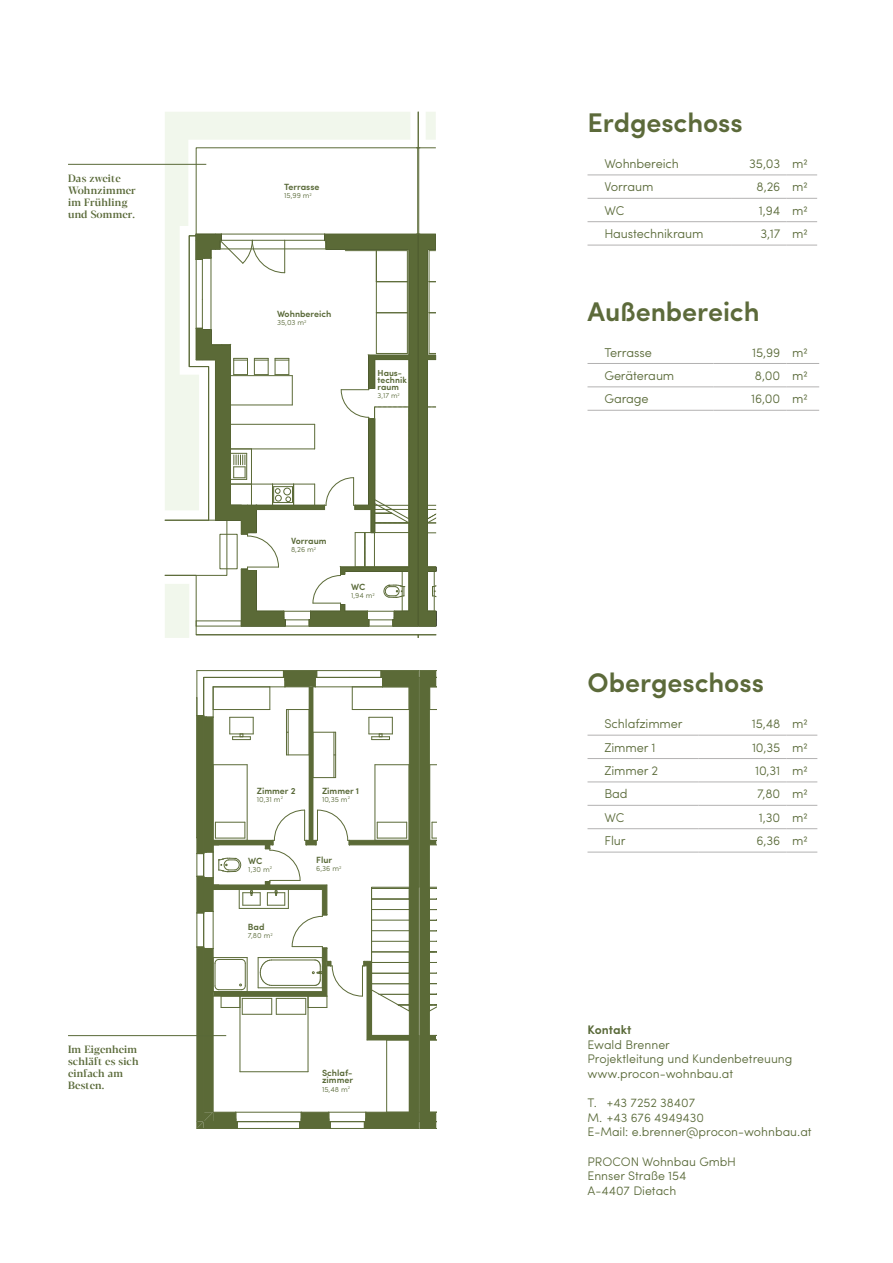
<style>
.page{position:relative;width:893px;height:1263px;background:#fff}
.page>*{position:absolute;margin:0;border:0;box-sizing:border-box;transform-origin:0 0}
.t1{font:600 27px "Sofia Pro";letter-spacing:-.005em;color:#5c6a3a}
.t2{font:300 12.75px "Sofia Pro";letter-spacing:-.01em;color:#596938}
.t3{font:300 12.45px/14.5px "Sofia Pro";color:#596938}
.t4{font:600 12.45px "Sofia Pro";color:#596938}
.t5{font:500 10.5px/12px "Blacker Display";letter-spacing:.02em;color:#596938}
.t6{font:600 9px/7.5px "Sofia Pro";color:#596938}
.t7{font:600 8.7px/7.4px "Sofia Pro";color:#596938}
.t8{font:300 7.5px "Sofia Pro";color:#596938}
.t9{font:300 7.35px "Sofia Pro";color:#596938}
</style>
<div class="page">
<hr style="left:587px;top:735px;width:112px;height:1px;background:#b3b2b2">
<hr style="left:699px;top:735px;width:87px;height:1px;background:#b3b2b2">
<hr style="left:786px;top:735px;width:31px;height:1px;background:#b3b2b2">
<hr style="left:587px;top:758px;width:112px;height:1px;background:#b3b2b2">
<hr style="left:699px;top:758px;width:87px;height:1px;background:#b3b2b2">
<hr style="left:786px;top:758px;width:31px;height:1px;background:#b3b2b2">
<hr style="left:587px;top:805px;width:112px;height:1px;background:#b3b2b2">
<hr style="left:699px;top:805px;width:87px;height:1px;background:#b3b2b2">
<hr style="left:786px;top:805px;width:31px;height:1px;background:#b3b2b2">
<hr style="left:587px;top:782px;width:112px;height:1px;background:#b3b2b2">
<hr style="left:699px;top:782px;width:87px;height:1px;background:#b3b2b2">
<hr style="left:786px;top:782px;width:31px;height:1px;background:#b3b2b2">
<hr style="left:587px;top:852px;width:112px;height:1px;background:#b3b2b2">
<hr style="left:699px;top:852px;width:87px;height:1px;background:#b3b2b2">
<hr style="left:786px;top:852px;width:31px;height:1px;background:#b3b2b2">
<hr style="left:587px;top:828px;width:112px;height:1px;background:#b3b2b2">
<hr style="left:699px;top:828px;width:87px;height:1px;background:#b3b2b2">
<hr style="left:786px;top:828px;width:31px;height:1px;background:#b3b2b2">
<hr style="left:587px;top:363px;width:127px;height:1px;background:#b3b2b2">
<hr style="left:714px;top:363px;width:72px;height:1px;background:#b3b2b2">
<hr style="left:786px;top:363px;width:33px;height:1px;background:#b3b2b2">
<hr style="left:587px;top:387px;width:127px;height:1px;background:#b3b2b2">
<hr style="left:714px;top:387px;width:72px;height:1px;background:#b3b2b2">
<hr style="left:786px;top:387px;width:33px;height:1px;background:#b3b2b2">
<hr style="left:587px;top:410px;width:127px;height:1px;background:#b3b2b2">
<hr style="left:714px;top:410px;width:72px;height:1px;background:#b3b2b2">
<hr style="left:786px;top:410px;width:33px;height:1px;background:#b3b2b2">
<hr style="left:587px;top:175px;width:144px;height:1px;background:#b3b2b2">
<hr style="left:731px;top:175px;width:55px;height:1px;background:#b3b2b2">
<hr style="left:786px;top:175px;width:31px;height:1px;background:#b3b2b2">
<hr style="left:587px;top:198px;width:144px;height:1px;background:#b3b2b2">
<hr style="left:731px;top:198px;width:55px;height:1px;background:#b3b2b2">
<hr style="left:786px;top:198px;width:31px;height:1px;background:#b3b2b2">
<hr style="left:587px;top:221px;width:144px;height:1px;background:#b3b2b2">
<hr style="left:731px;top:221px;width:55px;height:1px;background:#b3b2b2">
<hr style="left:786px;top:221px;width:31px;height:1px;background:#b3b2b2">
<hr style="left:587px;top:245px;width:144px;height:1px;background:#b3b2b2">
<hr style="left:731px;top:245px;width:55px;height:1px;background:#b3b2b2">
<hr style="left:786px;top:245px;width:31px;height:1px;background:#b3b2b2">
<svg style="left:165px;top:112px;width:272px;height:526px"></svg>
<svg style="left:197px;top:670px;width:239px;height:459px"></svg>
<div style="left:248px;top:923px;width:26px;height:16px;background:#fff"></div>
<div style="left:351px;top:583px;width:27px;height:19px;background:#fff"></div>
<div style="left:316px;top:856px;width:28px;height:16px;background:#fff"></div>
<hr style="left:68px;top:164px;width:138px;height:1px;background:#596938">
<hr style="left:68px;top:1035px;width:158px;height:1px;background:#596938">
<p class="t5" style="left:68px;top:173px;width:69px">Das zweite<br>Wohnzimmer im Frühling und Sommer.</p>
<p class="t5" style="left:68px;top:1043px;width:72px">Im Eigenheim schläft es sich einfach am<br>Besten.</p>
<p class="t6" style="left:284px;top:182px;width:37px">Terrasse</p>
<p class="t8" style="left:284px;top:190px;width:29px">15,99 m<sup>2</sup></p>
<p class="t6" style="left:277px;top:310px;width:56px">Wohnbereich</p>
<p class="t8" style="left:277px;top:317px;width:31px">35,03 m<sup>2</sup></p>
<p class="t7" style="left:378px;top:368px;width:31px">Haus&shy;technik raum</p>
<p class="t9" style="left:378px;top:390px;width:24px">3,17 m<sup>2</sup></p>
<p class="t6" style="left:291px;top:536px;width:37px">Vorraum</p>
<p class="t8" style="left:291px;top:544px;width:27px">8,26 m<sup>2</sup></p>
<p class="t6" style="left:351px;top:582px;width:16px">WC</p>
<p class="t8" style="left:351px;top:590px;width:25px">1,94 m<sup>2</sup></p>
<p class="t6" style="left:257px;top:786px;width:40px">Zimmer 2</p>
<p class="t8" style="left:257px;top:794px;width:28px">10,31 m<sup>2</sup></p>
<p class="t6" style="left:248px;top:856px;width:16px">WC</p>
<p class="t8" style="left:248px;top:864px;width:25px">1,30 m<sup>2</sup></p>
<p class="t6" style="left:248px;top:922px;width:18px">Bad</p>
<p class="t8" style="left:248px;top:930px;width:26px">7,80 m<sup>2</sup></p>
<p class="t6" style="left:322px;top:786px;width:39px">Zimmer 1</p>
<p class="t8" style="left:322px;top:794px;width:29px">10,35 m<sup>2</sup></p>
<p class="t6" style="left:316px;top:856px;width:17px">Flur</p>
<p class="t8" style="left:316px;top:863px;width:27px">6,36 m<sup>2</sup></p>
<p class="t6" style="left:322px;top:1068px;width:33px">Schlaf&shy;zimmer</p>
<p class="t8" style="left:322px;top:1083px;width:30px">15,48 m<sup>2</sup></p>
<h1 class="t1" style="left:587px;top:102px;width:157px">Erdgeschoss</h1>
<p class="t2" style="left:604px;top:154px;width:76px">Wohnbereich</p>
<p class="t2" style="left:749px;top:154px;width:60px">35,03 m2</p>
<p class="t2" style="left:604px;top:178px;width:50px">Vorraum</p>
<p class="t2" style="left:757px;top:178px;width:53px">8,26 m2</p>
<p class="t2" style="left:604px;top:201px;width:21px">WC</p>
<p class="t2" style="left:759px;top:201px;width:50px">1,94 m2</p>
<p class="t2" style="left:604px;top:224px;width:101px">Haustechnikraum</p>
<p class="t2" style="left:760px;top:224px;width:49px">3,17 m2</p>
<h1 class="t1" style="left:587px;top:290px;width:174px">Außenbereich</h1>
<p class="t2" style="left:604px;top:343px;width:49px">Terrasse</p>
<p class="t2" style="left:752px;top:343px;width:57px">15,99 m2</p>
<p class="t2" style="left:604px;top:366px;width:71px">Geräteraum</p>
<p class="t2" style="left:755px;top:366px;width:54px">8,00 m2</p>
<p class="t2" style="left:604px;top:389px;width:46px">Garage</p>
<p class="t2" style="left:751px;top:389px;width:58px">16,00 m2</p>
<h1 class="t1" style="left:587px;top:662px;width:178px">Obergeschoss</h1>
<p class="t2" style="left:604px;top:714px;width:80px">Schlafzimmer</p>
<p class="t2" style="left:752px;top:714px;width:57px">15,48 m2</p>
<p class="t2" style="left:604px;top:738px;width:53px">Zimmer 1</p>
<p class="t2" style="left:752px;top:738px;width:57px">10,35 m2</p>
<p class="t2" style="left:604px;top:761px;width:55px">Zimmer 2</p>
<p class="t2" style="left:755px;top:761px;width:54px">10,31 m2</p>
<p class="t2" style="left:604px;top:784px;width:25px">Bad</p>
<p class="t2" style="left:757px;top:784px;width:52px">7,80 m2</p>
<p class="t2" style="left:604px;top:808px;width:21px">WC</p>
<p class="t2" style="left:759px;top:808px;width:50px">1,30 m2</p>
<p class="t2" style="left:604px;top:831px;width:23px">Flur</p>
<p class="t2" style="left:757px;top:831px;width:53px">6,36 m2</p>
<p class="t4" style="left:587px;top:1020px;width:45px">Kontakt</p>
<p class="t3" style="left:587px;top:1036px;width:206px">Ewald Brenner<br>Projektleitung und Kundenbetreuung www.procon-wohnbau.at</p>
<p class="t3" style="left:587px;top:1095px;width:226px">T. +43 7252 38407<br>M. +43 676 4949430<br>E-Mail: e.brenner@procon-wohnbau.at</p>
<p class="t3" style="left:587px;top:1153px;width:150px">PROCON Wohnbau GmbH<br>Ennser Straße 154<br>A-4407 Dietach</p>
</div>
